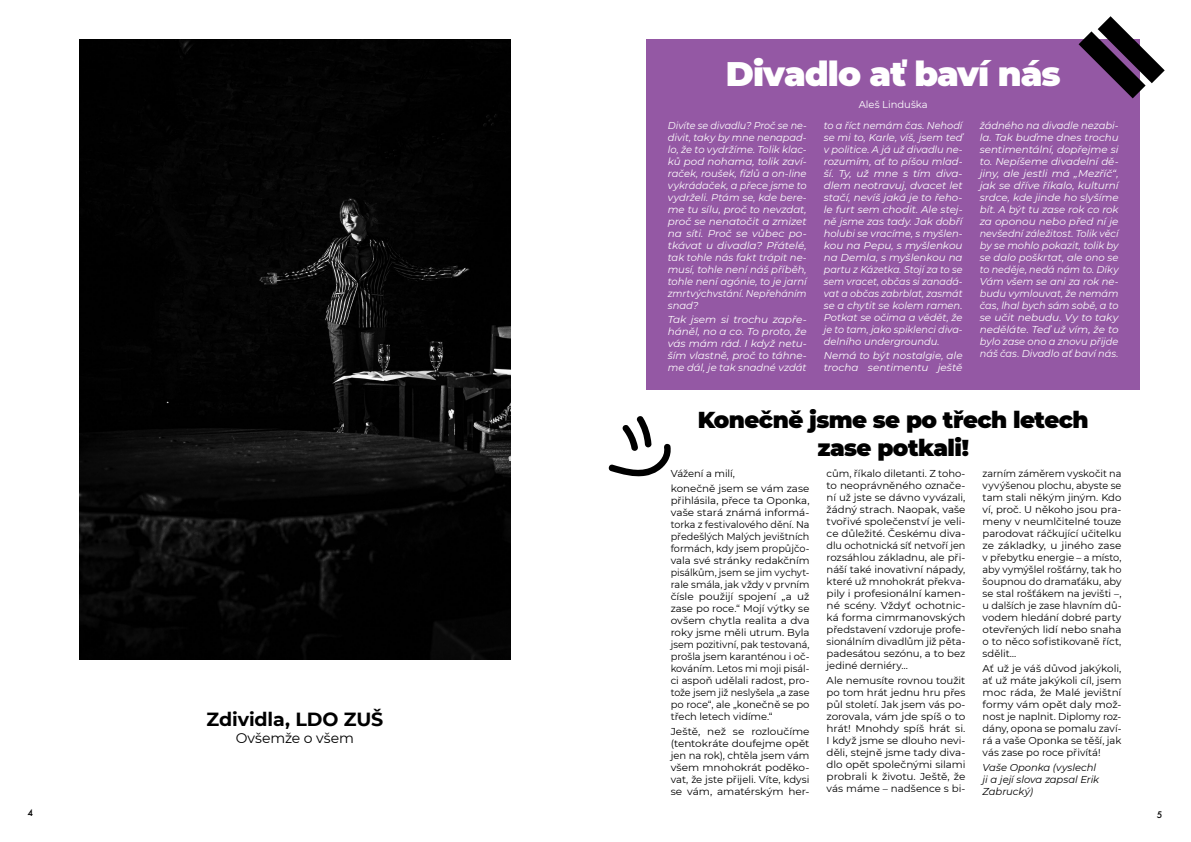
<style>
.page{position:relative;width:1191px;height:842px;background:#fff}
.page>*{position:absolute;margin:0;border:0;box-sizing:border-box;transform-origin:0 0}
.t1{font:900 34px "Montserrat";letter-spacing:-.025em;color:#fff}
.t2{font:900 23px/27.6px "Montserrat";letter-spacing:-.025em;color:#000;text-align:center}
.t3{font:700 19px "Montserrat";letter-spacing:-.01em;color:#000}
.t4{font:14px "Montserrat";letter-spacing:.005em;color:#000}
.t5{font:10px/12px "Montserrat";letter-spacing:-.005em;color:#000;text-align:justify}
.t6{font:italic 10px/12px "Montserrat";letter-spacing:-.005em;color:#fff;text-align:justify}
.t7{font:italic 10px/12px "Montserrat";letter-spacing:-.005em;color:#fff;text-align:justify;scale:.96 1}
.t8{font:10px/12px "Montserrat";letter-spacing:-.005em;color:#000;text-align:justify;scale:1.05 1}
.t9{font:italic 10px/12px "Montserrat";letter-spacing:-.005em;color:#fff;text-align:justify;scale:1.05 1}
.t10{font:italic 10px/12px "Montserrat";letter-spacing:-.005em;color:#000}
.t11{font:italic 10px/12px "Montserrat";letter-spacing:-.005em;color:#fff;scale:1.04 1}
.t12{font:10px "Montserrat";letter-spacing:.005em;color:#fff}
.t13{font:500 10px "Futura TOT";color:#000}
</style>
<div class="page">
<div style="left:646px;top:39px;width:493px;height:351px;background:#9458a4"></div>
<svg style="left:1078px;top:16px;width:86px;height:82px"></svg>
<img style="left:79px;top:40px;width:431px;height:619px">
<svg style="left:608px;top:416px;width:63px;height:61px"></svg>
<h1 class="t1" style="left:726px;top:48px;width:336px">Divadlo ať baví nás</h1>
<p class="t12" style="left:858px;top:98px;width:71px">Aleš Linduška</p>
<h3 class="t3" style="left:206px;top:705px;width:178px">Zdividla, LDO ZUŠ</h3>
<h3 class="t4" style="left:236px;top:728px;width:120px">Ovšemže o všem</h3>
<p class="t7" style="left:668px;top:119px;width:146px">Divíte se divadlu? Proč se ne&shy;divit, taky by mne nenapad&shy;lo, že to vydržíme. Tolik klac&shy;ků pod nohama, tolik zaví&shy;raček, roušek, fízlů a on-line vykrádaček, a přece jsme to vydrželi. Ptám se, kde bere&shy;me tu sílu, proč to nevzdat, proč se nenatočit a zmizet na síti. Proč se vůbec po&shy;tkávat u divadla? Přátelé, tak tohle nás fakt trápit ne&shy;musí, tohle není náš příběh, tohle není agónie, to je jarní zmrtvýchvstání. Nepřeháním snad?</p>
<p class="t9" style="left:668px;top:313px;width:134px">Tak jsem si trochu zapře&shy;háněl, no a co. To proto, že vás mám rád. I když netu&shy;ším vlastně, proč to táhne&shy;me dál, je tak snadné vzdát</p>
<p class="t6" style="left:823px;top:119px;width:140px">to a říct nemám čas. Nehodí se mi to, Karle, víš, jsem teď v politice. A já už divadlu ne&shy;rozumím, ať to píšou mlad&shy;ší. Ty, už mne s tím diva&shy;dlem neotravuj, dvacet let stačí, nevíš jaká je to řeho&shy;le furt sem chodit. Ale stej&shy;ně jsme zas tady. Jak dobří holubi se vracíme, s myšlen&shy;kou na Pepu, s myšlenkou na Demla, s myšlenkou na partu z Kázetka. Stojí za to se sem vracet, občas si zanadá&shy;vat a občas zabrblat, zasmát se a chytit se kolem ramen.<br>Potkat se očima a vědět, že je to tam, jako spiklenci diva&shy;delního undergroundu.</p>
<p class="t11" style="left:823px;top:349px;width:135px">Nemá to být nostalgie, ale trocha sentimentu ještě</p>
<p class="t6" style="left:979px;top:119px;width:140px">žádného na divadle nezabi&shy;la. Tak buďme dnes trochu sentimentální, dopřejme si to. Nepíšeme divadelní dě&shy;jiny, ale jestli má „Mezříč“, jak se dříve říkalo, kulturní srdce, kde jinde ho slyšíme bít. A být tu zase rok co rok za oponou nebo před ní je nevšední záležitost. Tolik věcí by se mohlo pokazit, tolik by se dalo poškrtat, ale ono se to neděje, nedá nám to. Díky Vám všem se ani za rok ne&shy;budu vymlouvat, že nemám čas, lhal bych sám sobě, a to se učit nebudu. Vy to taky neděláte. Teď už vím, že to bylo zase ono a znovu přijde náš čas. Divadlo ať baví nás.</p>
<h2 class="t2" style="left:698px;top:405px;width:392px">Konečně jsme se po třech letech zase potkali!</h2>
<p class="t5" style="left:670px;top:466px;width:140px;line-height:14.8px">Vážení a milí,<br>konečně jsem se vám zase</p>
<p class="t5" style="left:670px;top:494px;width:140px">přihlásila, přece ta Oponka, vaše stará známá informá&shy;torka z festivalového dění. Na předešlých Malých jevištních formách, kdy jsem propůjčo&shy;vala své stránky redakčním pisálkům, jsem se jim vychyt&shy;rale smála, jak vždy v prvním čísle použijí spojení „a už zase po roce.“ Mojí výtky se ovšem chytla realita a dva roky jsme měli utrum. Byla jsem pozitivní, pak testovaná, prošla jsem karanténou i oč&shy;kováním. Letos mi moji pisál&shy;ci aspoň udělali radost, pro&shy;tože jsem již neslyšela „a zase po roce“, ale „konečně se po třech letech vidíme.“</p>
<p class="t8" style="left:670px;top:725px;width:134px">Ještě, než se rozloučíme (tentokráte doufejme opět jen na rok), chtěla jsem vám všem mnohokrát poděko&shy;vat, že jste přijeli. Víte, kdysi se vám, amatérským her-</p>
<p class="t5" style="left:826px;top:467px;width:140px">cům, říkalo diletanti. Z toho&shy;to neoprávněného označe&shy;ní už jste se dávno vyvázali, žádný strach. Naopak, vaše tvořivé společenství je veli&shy;ce důležité. Českému diva&shy;dlu ochotnická síť netvoří jen rozsáhlou základnu, ale při&shy;náší také inovativní nápady, které už mnohokrát překva&shy;pily i profesionální kamen&shy;né scény. Vždyť ochotnic&shy;ká forma cimrmanovských představení vzdoruje profe&shy;sionálním divadlům již pěta&shy;padesátou sezónu, a to bez jediné derniéry…</p>
<p class="t5" style="left:826px;top:674px;width:140px">Ale nemusíte rovnou toužit po tom hrát jednu hru přes půl století. Jak jsem vás po&shy;zorovala, vám jde spíš o to hrát! Mnohdy spíš hrát si.<br>I když jsme se dlouho nevi&shy;děli, stejně jsme tady diva&shy;dlo opět společnými silami probrali k životu. Ještě, že vás máme – nadšence s bi-</p>
<p class="t5" style="left:982px;top:467px;width:140px">zarním záměrem vyskočit na vyvýšenou plochu, abyste se tam stali někým jiným. Kdo ví, proč. U někoho jsou pra&shy;meny v neumlčitelné touze parodovat ráčkující učitelku ze základky, u jiného zase v přebytku energie – a místo, aby vymýšlel rošťárny, tak ho šoupnou do dramaťáku, aby se stal rošťákem na jevišti –, u dalších je zase hlavním dů&shy;vodem hledání dobré party otevřených lidí nebo snaha o to něco sofistikovaně říct, sdělit…</p>
<p class="t5" style="left:982px;top:662px;width:140px">Ať už je váš důvod jakýkoli, ať už máte jakýkoli cíl, jsem moc ráda, že Malé jevištní formy vám opět daly mož&shy;nost je naplnit. Diplomy roz&shy;dány, opona se pomalu zaví&shy;rá a vaše Oponka se těší, jak vás zase po roce přivítá!</p>
<p class="t10" style="left:982px;top:761px;width:118px">Vaše Oponka (vyslechl ji a její slova zapsal Erik<br>Zabrucký)</p>
<p class="t13" style="left:27px;top:806px;width:7px">4</p>
<p class="t13" style="left:1156px;top:808px;width:7px">5</p>
</div>
